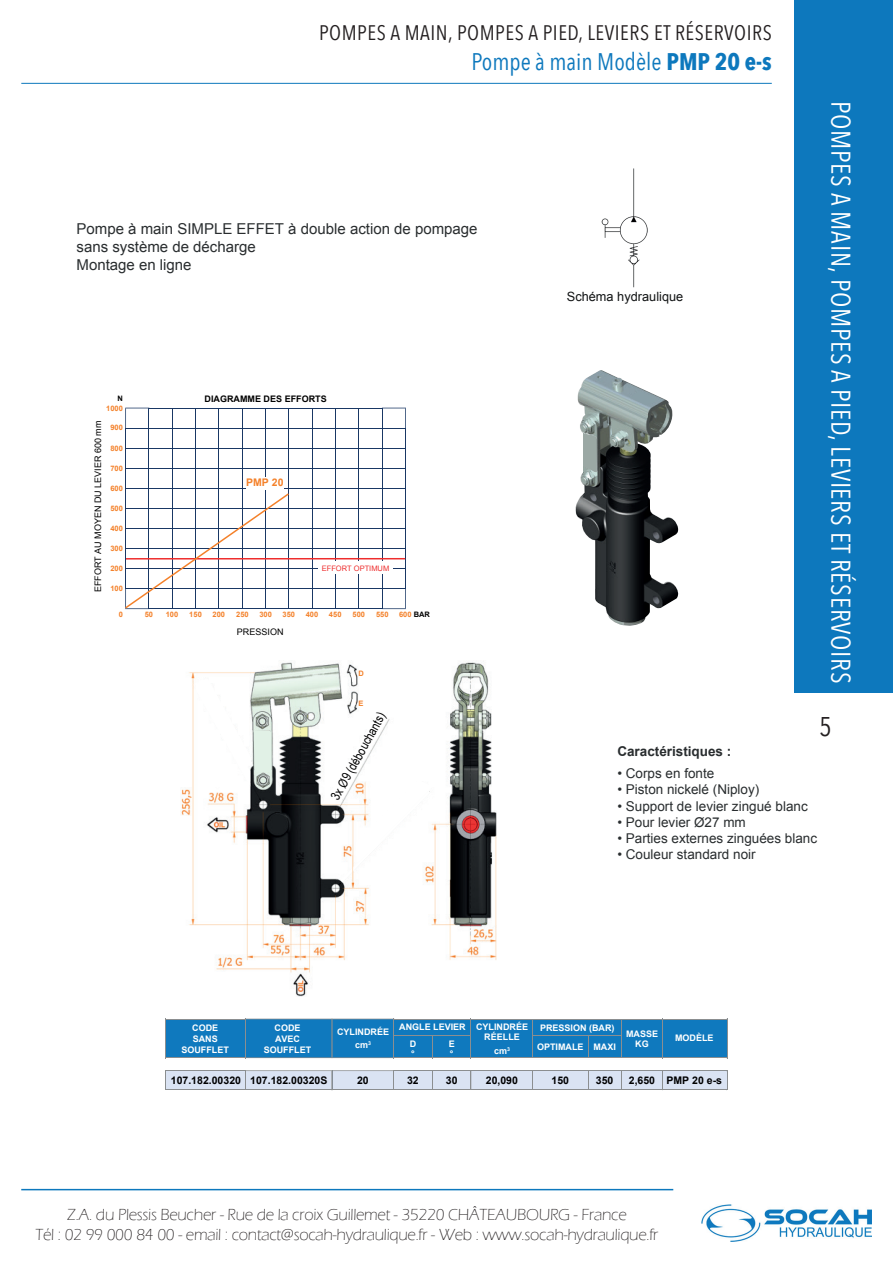
<style>
.page{position:relative;width:893px;height:1263px;background:#fff}
.page>*{position:absolute;margin:0;border:0;box-sizing:border-box;transform-origin:0 0}
.t1{font:27px "Avenir Next Condensed";letter-spacing:.025em;color:#fff}
.t2{font:27px "Avenir Next Condensed";color:#231f20}
.t3{font:24px "Avenir Next Condensed";color:#0d78bd}
.t4{font:21px "Avenir Next Condensed";letter-spacing:.025em;color:#231f20}
.t5{font:300 16.5px/19.8px "Eras ITC";letter-spacing:-.015em;color:#231f20;text-align:center}
.t6{font:15px/18px "Arial";color:#292d2f}
.t7{font:13.5px "Arial";color:#292d2f}
.t8{font:700 13.5px "Arial";color:#292d2f}
.t9{font:12.75px "Arial";color:#111314}
.t10{font:12.75px "Arial Narrow";color:#000001}
.t11{font:700 10.5px "Arial";color:#000001}
.t12{font:700 10.5px "Arial";color:#f4812a}
.t13{font:700 9px/10.8px "Arial";color:#fff;text-align:center}
.t14{font:9px "Arial";color:#000001}
.t15{font:700 9px "Arial";color:#000001}
.t16{font:700 7.5px "Arial";color:#f4812a}
.t17{font:7.5px "Arial";color:#ee2d2d}
.t18{font:700 7.5px "Arial";color:#000001}
.s1{font-weight:700}
.s2{color:#000001}
</style>
<div class="page">
<div style="left:794px;top:0;width:99px;height:692px;background:#0d78bd"></div>
<hr style="left:21px;top:83px;width:751px;height:1px;background:#0d78bd">
<hr style="left:21px;top:1189px;width:652px;height:1px;background:#0d78bd">
<img style="left:702px;top:1204px;width:170px;height:38px">
<div style="left:394px;top:1019px;width:38px;height:39px;background:#0f79be"></div>
<div style="left:432px;top:1019px;width:39px;height:39px;background:#0f79be"></div>
<div style="left:394px;top:1071px;width:38px;height:18px;background:#dae3f3"></div>
<hr style="left:394px;top:1019px;width:39px;height:1px;background:#8b8e90">
<hr style="left:432px;top:1019px;width:39px;height:1px;background:#8b8e90">
<hr style="left:394px;top:1057px;width:39px;height:1px;background:#8b8e90">
<hr style="left:432px;top:1057px;width:39px;height:1px;background:#8b8e90">
<hr style="left:394px;top:1070px;width:39px;height:1px;background:#8b8e90">
<hr style="left:394px;top:1089px;width:39px;height:1px;background:#8b8e90">
<svg style="left:432px;top:1036px;width:1px;height:21px"></svg>
<hr style="left:394px;top:1035px;width:77px;height:1px;background:#8b8e90">
<div style="left:663px;top:1019px;width:64px;height:39px;background:#0f79be"></div>
<div style="left:663px;top:1071px;width:64px;height:18px;background:#dae3f3"></div>
<hr style="left:662px;top:1019px;width:66px;height:1px;background:#8b8e90">
<hr style="left:662px;top:1057px;width:66px;height:1px;background:#8b8e90">
<hr style="left:662px;top:1070px;width:66px;height:1px;background:#8b8e90">
<hr style="left:662px;top:1089px;width:66px;height:1px;background:#8b8e90">
<svg style="left:727px;top:1020px;width:1px;height:37px"></svg>
<svg style="left:727px;top:1071px;width:1px;height:18px"></svg>
<div style="left:471px;top:1019px;width:62px;height:39px;background:#0f79be"></div>
<div style="left:533px;top:1019px;width:88px;height:17px;background:#0f79be"></div>
<div style="left:621px;top:1019px;width:42px;height:39px;background:#0f79be"></div>
<div style="left:533px;top:1036px;width:55px;height:22px;background:#0f79be"></div>
<div style="left:588px;top:1036px;width:33px;height:22px;background:#0f79be"></div>
<div style="left:533px;top:1071px;width:55px;height:19px;background:#dae3f3"></div>
<div style="left:588px;top:1071px;width:33px;height:19px;background:#dae3f3"></div>
<hr style="left:471px;top:1019px;width:62px;height:1px;background:#8b8e90">
<hr style="left:532px;top:1019px;width:56px;height:1px;background:#8b8e90">
<hr style="left:588px;top:1019px;width:33px;height:1px;background:#8b8e90">
<hr style="left:621px;top:1019px;width:42px;height:1px;background:#8b8e90">
<hr style="left:532px;top:1035px;width:57px;height:1px;background:#8b8e90">
<hr style="left:588px;top:1035px;width:33px;height:1px;background:#8b8e90">
<hr style="left:471px;top:1057px;width:62px;height:1px;background:#8b8e90">
<hr style="left:532px;top:1057px;width:57px;height:1px;background:#8b8e90">
<hr style="left:588px;top:1057px;width:33px;height:1px;background:#8b8e90">
<hr style="left:621px;top:1057px;width:42px;height:1px;background:#8b8e90">
<hr style="left:532px;top:1070px;width:57px;height:1px;background:#8b8e90">
<hr style="left:588px;top:1070px;width:33px;height:1px;background:#8b8e90">
<hr style="left:532px;top:1089px;width:57px;height:1px;background:#8b8e90">
<hr style="left:588px;top:1089px;width:33px;height:1px;background:#8b8e90">
<svg style="left:532px;top:1020px;width:1px;height:37px"></svg>
<svg style="left:432px;top:1070px;width:101px;height:20px;background:#cfd8e6"></svg>
<svg style="left:588px;top:1036px;width:1px;height:21px"></svg>
<svg style="left:588px;top:1071px;width:1px;height:18px"></svg>
<svg style="left:621px;top:1020px;width:1px;height:37px"></svg>
<svg style="left:662px;top:1020px;width:1px;height:37px"></svg>
<svg style="left:621px;top:1070px;width:42px;height:20px"></svg>
<div style="left:166px;top:1019px;width:79px;height:39px;background:#0f79be"></div>
<hr style="left:165px;top:1019px;width:81px;height:1px;background:#8b8e90">
<hr style="left:165px;top:1057px;width:81px;height:1px;background:#8b8e90">
<svg style="left:165px;top:1020px;width:1px;height:37px"></svg>
<svg style="left:245px;top:1019px;width:149px;height:39px;background:#1479bb"></svg>
<svg style="left:165px;top:1070px;width:229px;height:20px;background:#d1d9e8"></svg>
<img style="left:181px;top:662px;width:315px;height:335px">
<svg style="left:125px;top:408px;width:281px;height:202px"></svg>
<div style="left:318px;top:561px;width:74px;height:12px;background:#fff"></div>
<img style="left:576px;top:370px;width:102px;height:256px">
<svg style="left:583px;top:433px;width:14px;height:39px"></svg>
<svg style="left:631px;top:391px;width:27px;height:14px"></svg>
<svg style="left:350px;top:672px;width:6px;height:10px"></svg>
<svg style="left:195px;top:679px;width:77px;height:107px"></svg>
<svg style="left:329px;top:699px;width:104px;height:183px"></svg>
<img style="left:601px;top:169px;width:47px;height:119px">
<p class="t4" style="left:319px;top:14px;width:454px">POMPES A MAIN, POMPES A PIED, LEVIERS ET RÉSERVOIRS</p>
<h2 class="t3" style="left:472px;top:41px;width:302px">Pompe à main Modèle <span class="s1">PMP 20 e-s</span></h2>
<p class="t6" style="left:77px;top:220px;width:403px">Pompe à main SIMPLE EFFET à double action de pompage sans système de décharge<br>Montage en ligne</p>
<p class="t18" style="left:117px;top:394px;width:7px">N</p>
<p class="t15" style="left:205px;top:393px;width:124px">DIAGRAMME DES EFFORTS</p>
<p class="t16" style="left:106px;top:403px;width:18px">1000</p>
<p class="t16" style="left:110px;top:423px;width:14px">900</p>
<p class="t16" style="left:110px;top:443px;width:14px">800</p>
<p class="t16" style="left:110px;top:463px;width:14px">700</p>
<p class="t16" style="left:110px;top:483px;width:14px">600</p>
<p class="t16" style="left:110px;top:503px;width:14px">500</p>
<p class="t16" style="left:110px;top:523px;width:14px">400</p>
<p class="t16" style="left:110px;top:544px;width:14px">300</p>
<p class="t16" style="left:110px;top:563px;width:14px">200</p>
<p class="t16" style="left:110px;top:583px;width:14px">100</p>
<p class="t16" style="left:119px;top:609px;width:6px">0</p>
<p class="t16" style="left:145px;top:609px;width:10px">50</p>
<p class="t16" style="left:166px;top:609px;width:14px">100</p>
<p class="t16" style="left:189px;top:609px;width:14px">150</p>
<p class="t16" style="left:213px;top:609px;width:14px">200</p>
<p class="t16" style="left:236px;top:609px;width:14px">250</p>
<p class="t16" style="left:259px;top:609px;width:14px">300</p>
<p class="t16" style="left:283px;top:609px;width:14px">350</p>
<p class="t16" style="left:306px;top:609px;width:14px">400</p>
<p class="t16" style="left:329px;top:609px;width:14px">450</p>
<p class="t16" style="left:352px;top:609px;width:14px">500</p>
<p class="t16" style="left:376px;top:609px;width:14px">550</p>
<p class="t16" style="left:399px;top:609px;width:32px">600 <span class="s2">BAR</span></p>
<p class="t14" style="left:92px;top:592px;width:173px;rotate:-90deg">EFFORT AU MOYEN DU LEVIER 600 mm</p>
<p class="t12" style="left:246px;top:476px;width:39px">PMP 20</p>
<p class="t17" style="left:322px;top:563px;width:69px">EFFORT OPTIMUM</p>
<p class="t14" style="left:237px;top:625px;width:48px">PRESSION</p>
<p class="t16" style="left:359px;top:668px;width:7px">D</p>
<p class="t10" style="left:326px;top:794px;width:99px;rotate:-61deg">3x Ø9 (débouchants)</p>
<p class="t16" style="left:359px;top:698px;width:7px">E</p>
<p class="t9" style="left:567px;top:288px;width:118px">Schéma hydraulique</p>
<h1 class="t1" style="left:864px;top:101px;width:584px;rotate:90deg">POMPES A MAIN, POMPES A PIED, LEVIERS ET RÉSERVOIRS</h1>
<h1 class="t2" style="left:819px;top:703px;width:14px">5</h1>
<p class="t8" style="left:617px;top:742px;width:116px">Caractéristiques :</p>
<p class="t7" style="left:617px;top:764px;width:99px">• Corps en fonte</p>
<p class="t7" style="left:617px;top:781px;width:144px">• Piston nickelé (Niploy)</p>
<p class="t7" style="left:617px;top:797px;width:192px">• Support de levier zingué blanc</p>
<p class="t7" style="left:617px;top:813px;width:130px">• Pour levier Ø27 mm</p>
<p class="t7" style="left:617px;top:829px;width:201px">• Parties externes zinguées blanc</p>
<p class="t7" style="left:617px;top:845px;width:140px">• Couleur standard noir</p>
<p class="t13" style="left:181px;top:1023px;width:49px">CODE<br>SANS<br>SOUFFLET</p>
<p class="t13" style="left:264px;top:1023px;width:49px">CODE<br>AVEC<br>SOUFFLET</p>
<p class="t11" style="left:171px;top:1073px;width:158px">107.182.00320 107.182.00320S</p>
<p class="t13" style="left:337px;top:1026px;width:54px;line-height:13px">CYLINDRÉE cm<sup>3</sup></p>
<p class="t11" style="left:357px;top:1073px;width:13px">20</p>
<p class="t13" style="left:399px;top:1022px;width:68px">ANGLE LEVIER</p>
<p class="t13" style="left:410px;top:1039px;width:8px;line-height:10.4px;text-align:left">D °</p>
<p class="t13" style="left:449px;top:1039px;width:8px;line-height:10.4px;text-align:left">E °</p>
<p class="t11" style="left:407px;top:1073px;width:13px">32</p>
<p class="t11" style="left:446px;top:1073px;width:13px">30</p>
<p class="t13" style="left:476px;top:1022px;width:54px;line-height:10.4px">CYLINDRÉE<br>RÉELLE</p>
<p class="t13" style="left:494px;top:1045px;width:17px">cm<sup>3</sup></p>
<p class="t13" style="left:540px;top:1023px;width:76px">PRESSION (BAR)</p>
<p class="t13" style="left:626px;top:1028px;width:33px">MASSE</p>
<p class="t13" style="left:537px;top:1042px;width:80px">OPTIMALE MAXI</p>
<p class="t13" style="left:635px;top:1039px;width:15px">KG</p>
<p class="t11" style="left:486px;top:1073px;width:34px">20,090</p>
<p class="t11" style="left:552px;top:1073px;width:19px">150</p>
<p class="t11" style="left:596px;top:1073px;width:19px">350</p>
<p class="t11" style="left:629px;top:1073px;width:28px">2,650</p>
<p class="t13" style="left:675px;top:1032px;width:40px">MODÈLE</p>
<p class="t11" style="left:666px;top:1073px;width:57px">PMP 20 e-s</p>
<p class="t5" style="left:36px;top:1205px;width:624px">Z.A. du Plessis Beucher - Rue de la croix Guillemet - 35220 CHÂTEAUBOURG - France<br>Tél : 02 99 000 84 00 - email : contact@socah-hydraulique.fr - Web : www.socah-hydraulique.fr</p>
</div>
